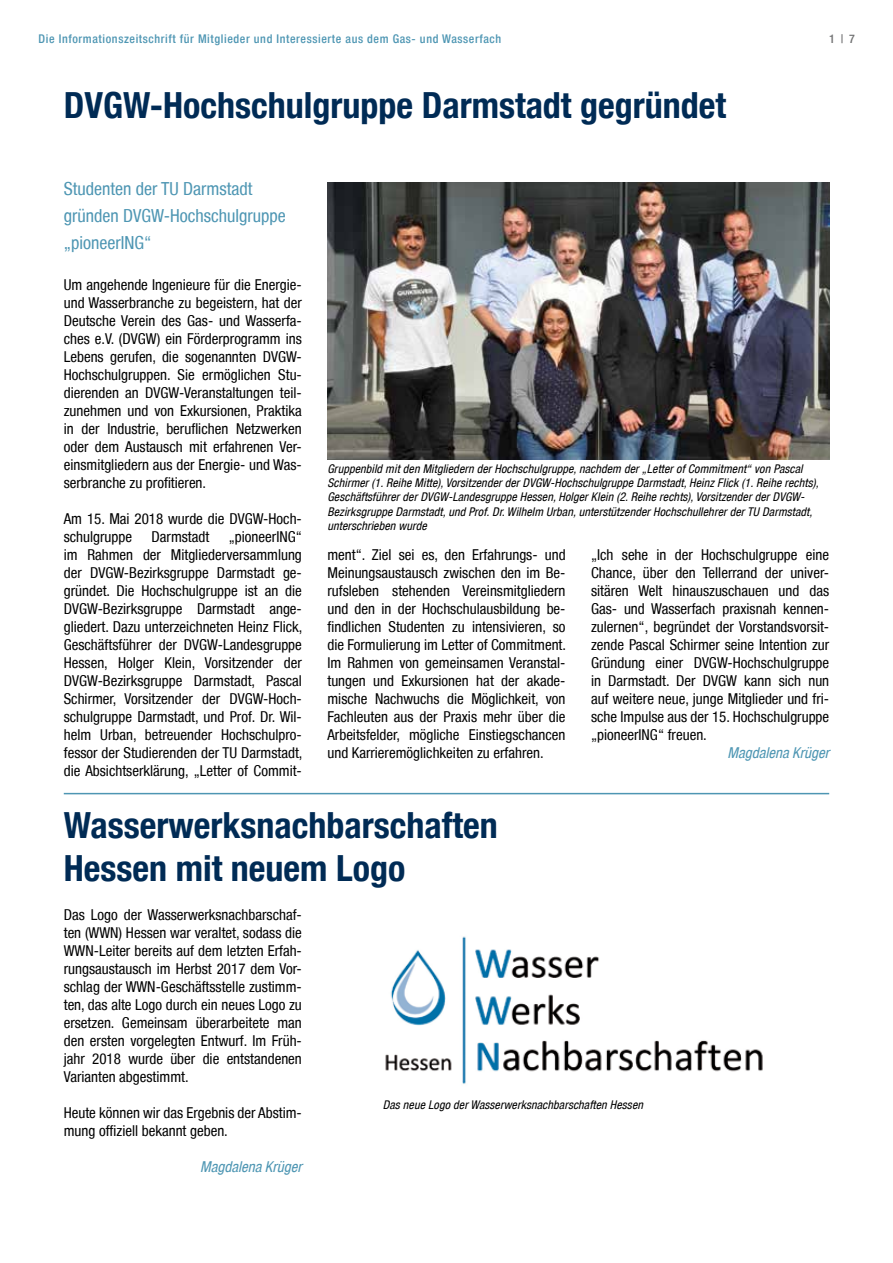
<style>
.page{position:relative;width:893px;height:1263px;background:#fff}
.page>*{position:absolute;margin:0;border:0;box-sizing:border-box;transform-origin:0 0}
.t1{font:700 condensed 36px/43.2px "Helvetica Neue LT";color:#002b55}
.t2{font:condensed 18px/27px "Helvetica Neue LT";color:#4e96b3}
.t3{font:condensed 15px/18px "Helvetica Neue LT";color:#000;text-align:justify}
.t4{font:italic condensed 15px "Helvetica Neue LT";color:#4e96b3}
.t5{font:italic condensed 12px/14.4px "Helvetica Neue LT";letter-spacing:.01em;color:#000}
.t6{font:500 condensed 12px "Helvetica Neue LT";letter-spacing:.05em;color:#4e96b3}
.t7{font:500 condensed 12px "Helvetica Neue LT";color:#707172}
</style>
<div class="page">
<hr style="left:64px;top:793px;width:765px;height:1px;background:#4e96b3">
<img style="left:327px;top:182px;width:502px;height:277px">
<img style="left:385px;top:936px;width:378px;height:148px">
<p class="t6" style="left:39px;top:31px;width:464px">Die Informationszeitschrift für Mitglieder und Interessierte aus dem Gas- und Wasserfach</p>
<p class="t7" style="left:829px;top:31px;width:27px">1 | 7</p>
<h1 class="t1" style="left:64px;top:83px;width:664px">DVGW-Hochschulgruppe Darmstadt gegründet</h1>
<p class="t2" style="left:64px;top:175px;width:223px">Studenten der TU Darmstadt gründen DVGW-Hochschulgruppe „pioneerING“</p>
<p class="t3" style="left:64px;top:276px;width:240px">Um angehende Ingenieure für die Energie&shy;und Wasserbranche zu begeistern, hat der Deutsche Verein des Gas- und Wasserfa&shy;ches e.V. (DVGW) ein Förderprogramm ins Lebens gerufen, die sogenannten DVGW-Hochschulgruppen. Sie ermöglichen Stu&shy;dierenden an DVGW-Veranstaltungen teil&shy;zunehmen und von Exkursionen, Praktika in der Industrie, beruflichen Netzwerken oder dem Austausch mit erfahrenen Ver&shy;einsmitgliedern aus der Energie- und Was&shy;serbranche zu profitieren.</p>
<p class="t3" style="left:64px;top:510px;width:240px">Am 15. Mai 2018 wurde die DVGW-Hoch&shy;schulgruppe</p>
<p class="t3" style="left:64px;top:528px;width:240px;text-indent:165px">„pioneerING“ im Rahmen der Mitgliederversammlung der DVGW-Bezirksgruppe Darmstadt ge&shy;gründet. Die Hochschulgruppe ist an die DVGW-Bezirksgruppe Darmstadt ange&shy;gliedert. Dazu unterzeichneten Heinz Flick, Geschäftsführer der DVGW-Landesgruppe Hessen, Holger Klein, Vorsitzender der DVGW-Bezirksgruppe Darmstadt, Pascal Schirmer, Vorsitzender der DVGW-Hoch&shy;schulgruppe Darmstadt, und Prof. Dr. Wil&shy;helm Urban, betreuender Hochschulpro&shy;fessor der Studierenden der TU Darmstadt, die Absichtserklärung, „Letter of Commit-</p>
<p class="t3" style="left:152px;top:528px;width:59px">Darmstadt</p>
<p class="t5" style="left:327px;top:461px;width:493px">Gruppenbild mit den Mitgliedern der Hochschulgruppe, nachdem der „Letter of Commitment“ von Pascal Schirmer (1. Reihe Mitte), Vorsitzender der DVGW-Hochschulgruppe Darmstadt, Heinz Flick (1. Reihe rechts), Geschäftsführer der DVGW-Landesgruppe Hessen, Holger Klein (2. Reihe rechts), Vorsitzender der DVGW-Bezirksgruppe Darmstadt, und Prof. Dr. Wilhelm Urban, unterstützender Hochschullehrer der TU Darmstadt, unterschrieben wurde</p>
<p class="t3" style="left:327px;top:546px;width:240px">ment“. Ziel sei es, den Erfahrungs- und Meinungsaustausch zwischen den im Be&shy;rufsleben stehenden Vereinsmitgliedern und den in der Hochschulausbildung be&shy;findlichen Studenten zu intensivieren, so die Formulierung im Letter of Commitment.<br>Im Rahmen von gemeinsamen Veranstal&shy;tungen und Exkursionen hat der akade&shy;mische Nachwuchs die Möglichkeit, von Fachleuten aus der Praxis mehr über die Arbeitsfelder, mögliche Einstiegschancen und Karrieremöglichkeiten zu erfahren.</p>
<p class="t3" style="left:591px;top:546px;width:240px">„Ich sehe in der Hochschulgruppe eine Chance, über den Tellerrand der univer&shy;sitären Welt hinauszuschauen und das Gas- und Wasserfach praxisnah kennen&shy;zulernen“, begründet der Vorstandsvorsit&shy;zende Pascal Schirmer seine Intention zur Gründung einer DVGW-Hochschulgruppe in Darmstadt. Der DVGW kann sich nun auf weitere neue, junge Mitglieder und fri&shy;sche Impulse aus der 15. Hochschulgruppe „pioneerING“ freuen.</p>
<p class="t4" style="left:727px;top:744px;width:103px">Magdalena Krüger</p>
<h1 class="t1" style="left:64px;top:803px;width:435px">Wasserwerksnachbarschaften<br>Hessen mit neuem Logo</h1>
<p class="t3" style="left:64px;top:906px;width:240px">Das Logo der Wasserwerksnachbarschaf&shy;ten (WWN) Hessen war veraltet, sodass die WWN-Leiter bereits auf dem letzten Erfah&shy;rungsaustausch im Herbst 2017 dem Vor&shy;schlag der WWN-Geschäftsstelle zustimm&shy;ten, das alte Logo durch ein neues Logo zu ersetzen. Gemeinsam überarbeitete man den ersten vorgelegten Entwurf. Im Früh&shy;jahr 2018 wurde über die entstandenen Varianten abgestimmt.</p>
<p class="t3" style="left:64px;top:1104px;width:240px">Heute können wir das Ergebnis der Abstim&shy;mung offiziell bekannt geben.</p>
<p class="t4" style="left:200px;top:1158px;width:103px">Magdalena Krüger</p>
<p class="t5" style="left:383px;top:1097px;width:262px">Das neue Logo der Wasserwerksnachbarschaften Hessen</p>
</div>
